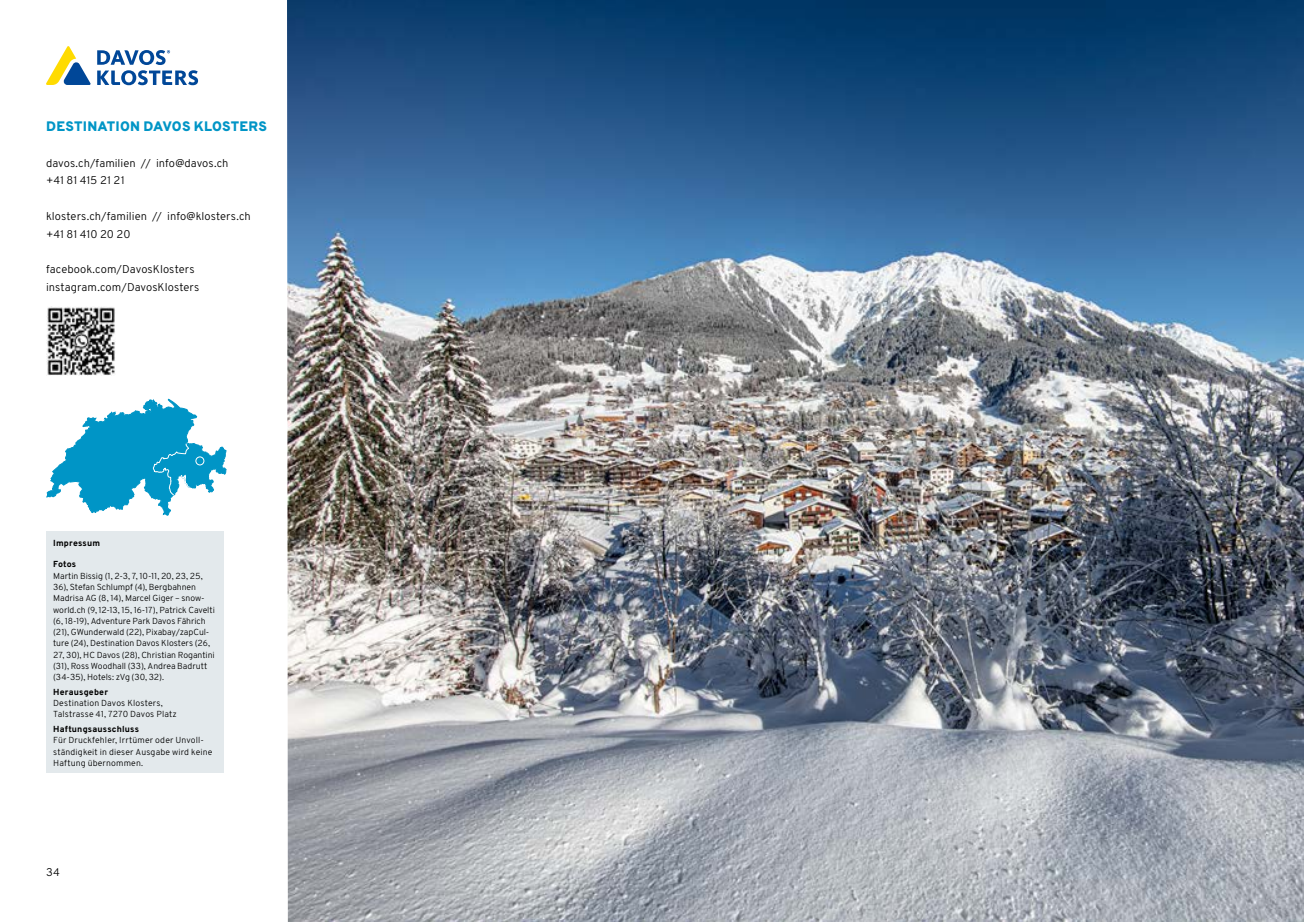
<style>
.page{position:relative;width:1304px;height:922px;background:#fff}
.page>*{position:absolute;margin:0;border:0;box-sizing:border-box;transform-origin:0 0}
.t1{font:800 13.75px "Overpass";letter-spacing:.015em;color:#0095c6}
.t2{font:300 11.25px/17.8px "Overpass";letter-spacing:.005em;color:#000}
.t3{font:300 8.75px/11.2px "Overpass";color:#000}
.t4{font:800 8.75px "Overpass";letter-spacing:.02em;color:#000}
</style>
<div class="page">
<img style="left:287px;top:0;width:1017px;height:921px">
<div style="left:46px;top:531px;width:177px;height:241px;background:#e3e9ec"></div>
<svg style="left:46px;top:46px;width:45px;height:39px"></svg>
<svg style="left:97px;top:50px;width:101px;height:35px"></svg>
<svg style="left:47px;top:399px;width:179px;height:116px"></svg>
<img style="left:46px;top:306px;width:69px;height:69px">
<h1 class="t1" style="left:46px;top:118px;width:222px">DESTINATION DAVOS KLOSTERS</h1>
<p class="t2" style="left:46px;top:154px;width:184px">davos.ch/familien // info@davos.ch +41 81 415 21 21</p>
<p class="t2" style="left:46px;top:207px;width:206px">klosters.ch/familien // info@klosters.ch +41 81 410 20 20</p>
<p class="t2" style="left:46px;top:260px;width:155px">facebook.com/DavosKlosters instagram.com/DavosKlosters</p>
<p class="t4" style="left:53px;top:537px;width:48px">Impressum</p>
<p class="t4" style="left:53px;top:559px;width:25px">Fotos</p>
<p class="t3" style="left:53px;top:570px;width:163px">Martin Bissig (1, 2-3, 7, 10-11, 20, 23, 25, 36), Stefan Schlumpf (4), Bergbahnen Madrisa AG (8, 14), Marcel Giger – snow&shy;world.ch (9, 12-13, 15, 16-17), Patrick Cavelti (6, 18-19), Adventure Park Davos Fährich (21), GWunderwald (22), Pixabay/zapCul&shy;ture (24), Destination Davos Klosters (26, 27, 30), HC Davos (28), Christian Rogantini (31), Ross Woodhall (33), Andrea Badrutt (34-35), Hotels: zVg (30, 32).</p>
<p class="t4" style="left:53px;top:686px;width:56px">Herausgeber</p>
<p class="t3" style="left:53px;top:697px;width:125px">Destination Davos Klosters,<br>Talstrasse 41, 7270 Davos Platz</p>
<p class="t4" style="left:53px;top:723px;width:87px">Haftungsausschluss</p>
<p class="t3" style="left:53px;top:734px;width:161px">Für Druckfehler, Irrtümer oder Unvoll&shy;ständigkeit in dieser Ausgabe wird keine<br>Haftung übernommen.</p>
<p class="t2" style="left:46px;top:862px;width:15px">34</p>
</div>
